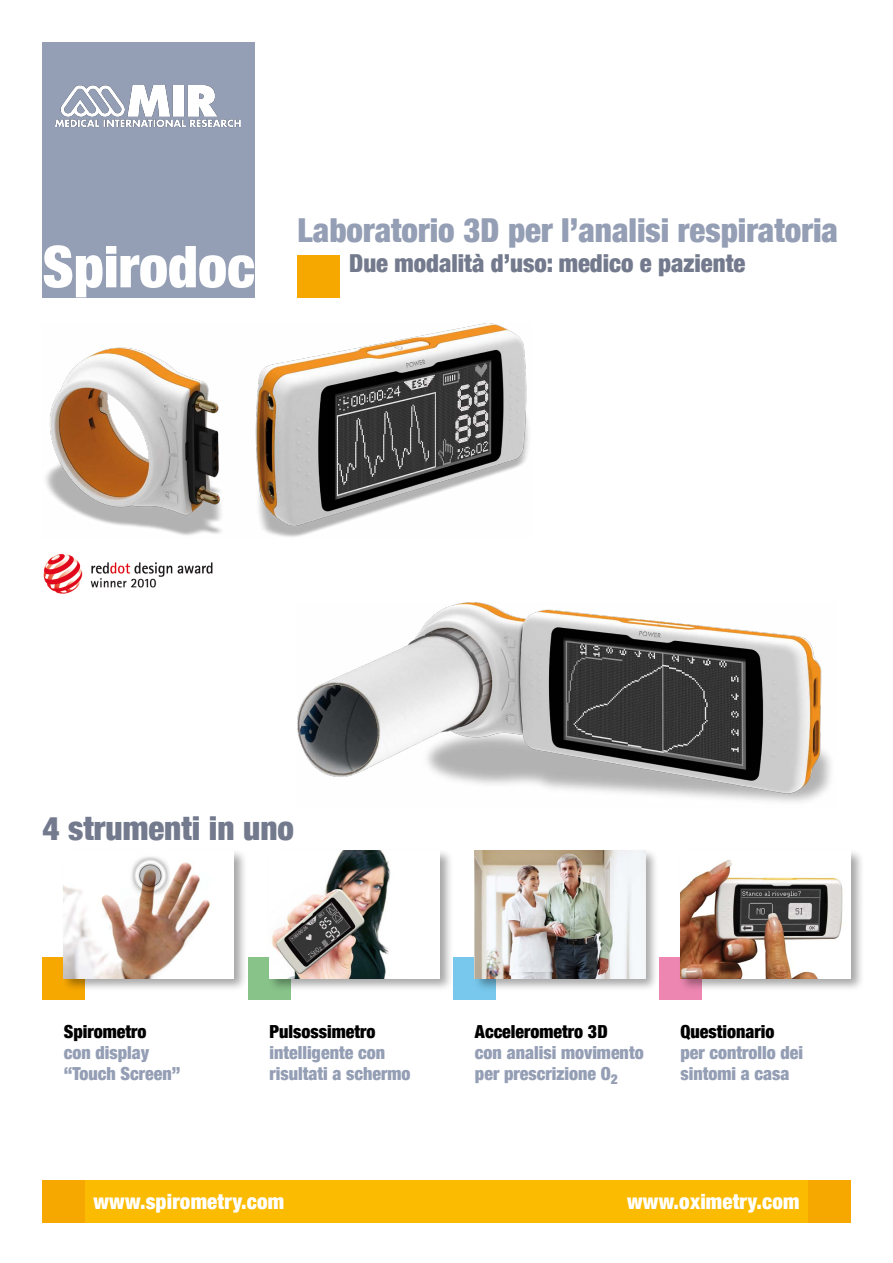
<style>
.page{position:relative;width:893px;height:1263px;background:#fff}
.page>*{position:absolute;margin:0;border:0;box-sizing:border-box;transform-origin:0 0}
.t1{font:900 condensed 57.9px "Helvetica Neue";color:#fff}
.t2{font:900 condensed 33px "Helvetica Neue";color:#949eb4}
.t3{font:900 condensed 33px "Helvetica Neue";color:#737a8d}
.t4{font:900 condensed 24.75px "Helvetica Neue";color:#737a8d}
.t5{font:900 condensed 21px "Helvetica Neue";letter-spacing:.01em;color:#fff}
.t6{font:900 condensed 18px/21px "Helvetica Neue";color:#949eb4}
.t7{font:900 condensed 18px "Helvetica Neue";color:#000}
</style>
<div class="page">
<img style="left:43px;top:553px;width:170px;height:41px">
<div style="left:43px;top:43px;width:212px;height:255px;background:#949eb4"></div>
<div style="left:85px;top:1180px;width:298px;height:42px;background:#fabb00"></div>
<div style="left:340px;top:1180px;width:468px;height:42px;background:#fabb00"></div>
<div style="left:43px;top:1180px;width:42px;height:42px;background:#f7a800"></div>
<div style="left:808px;top:1180px;width:42px;height:42px;background:#f7a800"></div>
<div style="left:298px;top:255px;width:42px;height:43px;background:#f7a800"></div>
<img style="left:56px;top:85px;width:185px;height:43px">
<img style="left:298px;top:602px;width:533px;height:200px">
<div style="left:43px;top:957px;width:42px;height:42px;background:#f7a800"></div>
<div style="left:62px;top:848px;width:186px;height:144px;background:#000;opacity:.35"></div>
<img style="left:64px;top:850px;width:170px;height:128px">
<div style="left:454px;top:957px;width:42px;height:42px;background:#77c8ec"></div>
<div style="left:659px;top:957px;width:43px;height:42px;background:#ed87b2"></div>
<div style="left:473px;top:848px;width:186px;height:144px;background:#000;opacity:.35"></div>
<img style="left:475px;top:850px;width:170px;height:128px">
<img style="left:45px;top:323px;width:484px;height:214px">
<div style="left:248px;top:957px;width:43px;height:42px;background:#88c38a"></div>
<div style="left:267px;top:848px;width:186px;height:144px;background:#000;opacity:.35"></div>
<img style="left:269px;top:850px;width:170px;height:128px">
<div style="left:678px;top:848px;width:186px;height:144px;background:#000;opacity:.35"></div>
<img style="left:680px;top:850px;width:170px;height:128px">
<h1 class="t1" style="left:43px;top:231px;width:214px">Spirodoc</h1>
<h2 class="t2" style="left:298px;top:210px;width:542px">Laboratorio 3D per l’analisi respiratoria</h2>
<h3 class="t4" style="left:349px;top:248px;width:398px">Due modalità d’uso: medico e paziente</h3>
<h2 class="t3" style="left:43px;top:808px;width:253px">4 strumenti in uno</h2>
<p class="t7" style="left:64px;top:1020px;width:84px">Spirometro</p>
<p class="t6" style="left:64px;top:1042px;width:118px">con display “Touch Screen”</p>
<p class="t7" style="left:269px;top:1020px;width:107px">Pulsossimetro</p>
<p class="t6" style="left:269px;top:1042px;width:143px">intelligente con risultati a schermo</p>
<p class="t7" style="left:475px;top:1020px;width:134px">Accelerometro 3D</p>
<p class="t6" style="left:475px;top:1042px;width:170px">con analisi movimento per prescrizione O<sub>2</sub></p>
<p class="t7" style="left:680px;top:1020px;width:96px">Questionario</p>
<p class="t6" style="left:680px;top:1042px;width:124px">per controllo dei sintomi a casa</p>
<p class="t5" style="left:94px;top:1188px;width:192px">www.spirometry.com</p>
<p class="t5" style="left:627px;top:1188px;width:174px">www.oximetry.com</p>
</div>
